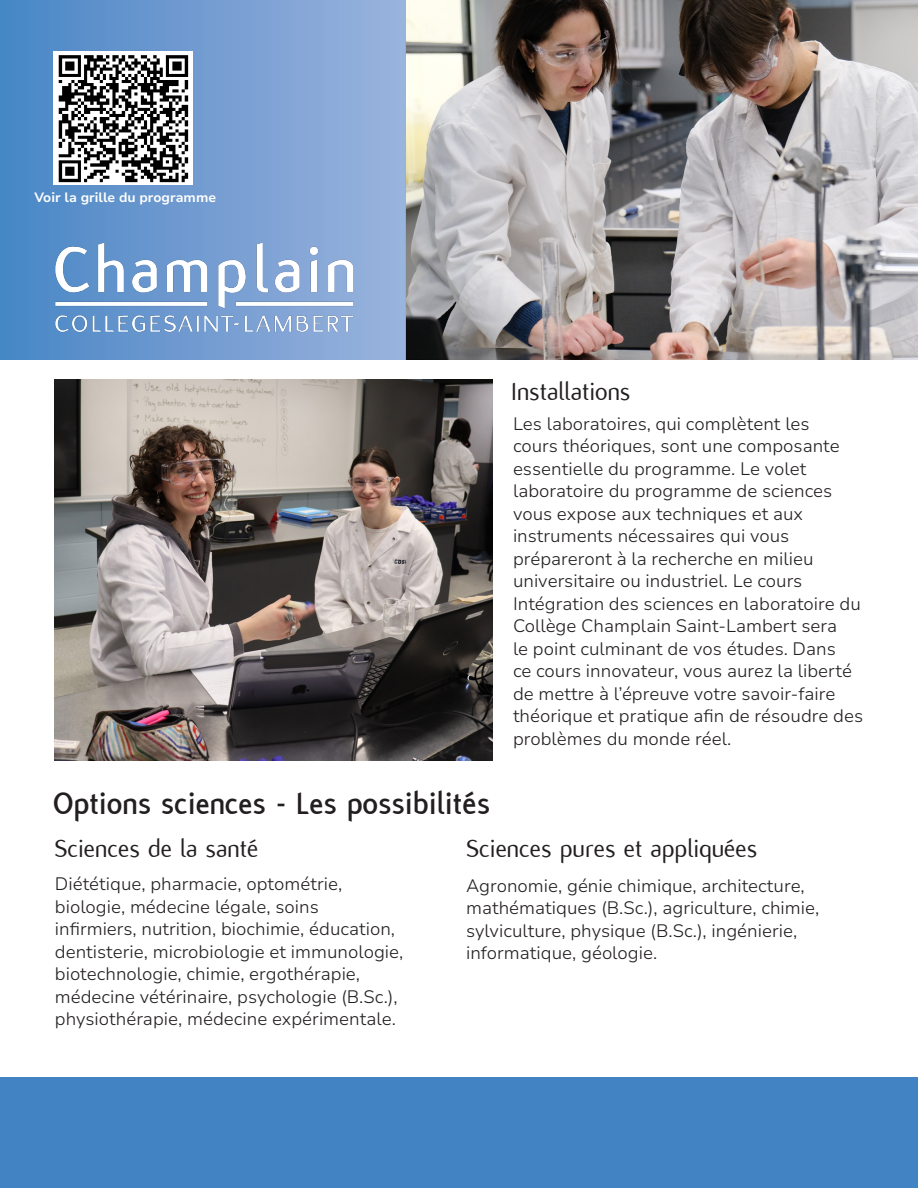
<style>
.page{position:relative;width:918px;height:1188px;background:#fff}
.page>*{position:absolute;margin:0;border:0;box-sizing:border-box;transform-origin:0 0}
.t1{font:700 33px "Flux";color:#231f20}
.About_the_program__Title{font:27px "Flux";color:#231f20}
.About_the_program__Text{font:300 18px/22.5px "Nunito Sans 10 pt";color:#231f20}
.Body_Titles{font:700 13.5px "Nunito Sans 10 pt";color:#fff}
</style>
<div class="page">
<div style="left:0;top:1078px;width:918px;height:110px;background:#4283c4"></div>
<img style="left:1px;top:0;width:917px;height:360px">
<img style="left:47px;top:224px;width:331px;height:133px">
<img style="left:53px;top:52px;width:139px;height:133px">
<img style="left:55px;top:380px;width:437px;height:381px">
<p class="Body_Titles" style="left:34px;top:188px;width:183px">Voir la grille du programme</p>
<p class="t1" style="left:53px;top:785px;width:439px">Options sciences - Les possibilités</p>
<p class="About_the_program__Title" style="left:511px;top:377px;width:121px">Installations</p>
<p class="About_the_program__Text" style="left:513px;top:412px;width:352px">Les laboratoires, qui complètent les<br>cours théoriques, sont une composante essentielle du programme. Le volet laboratoire du programme de sciences vous expose aux techniques et aux instruments nécessaires qui vous prépareront à la recherche en milieu universitaire ou industriel. Le cours Intégration des sciences en laboratoire du Collège Champlain Saint-Lambert sera<br>le point culminant de vos études. Dans<br>ce cours innovateur, vous aurez la liberté de mettre à l’épreuve votre savoir-faire théorique et pratique afin de résoudre des problèmes du monde réel.</p>
<p class="About_the_program__Title" style="left:54px;top:834px;width:206px">Sciences de la santé</p>
<p class="About_the_program__Text" style="left:55px;top:872px;width:350px">Diététique, pharmacie, optométrie, biologie, médecine légale, soins infirmiers, nutrition, biochimie, éducation, dentisterie, microbiologie et immunologie, biotechnologie, chimie, ergothérapie, médecine vétérinaire, psychologie (B.Sc.), physiothérapie, médecine expérimentale.</p>
<p class="About_the_program__Title" style="left:466px;top:834px;width:293px">Sciences pures et appliquées</p>
<p class="About_the_program__Text" style="left:466px;top:874px;width:355px">Agronomie, génie chimique, architecture, mathématiques (B.Sc.), agriculture, chimie, sylviculture, physique (B.Sc.), ingénierie, informatique, géologie.</p>
</div>
